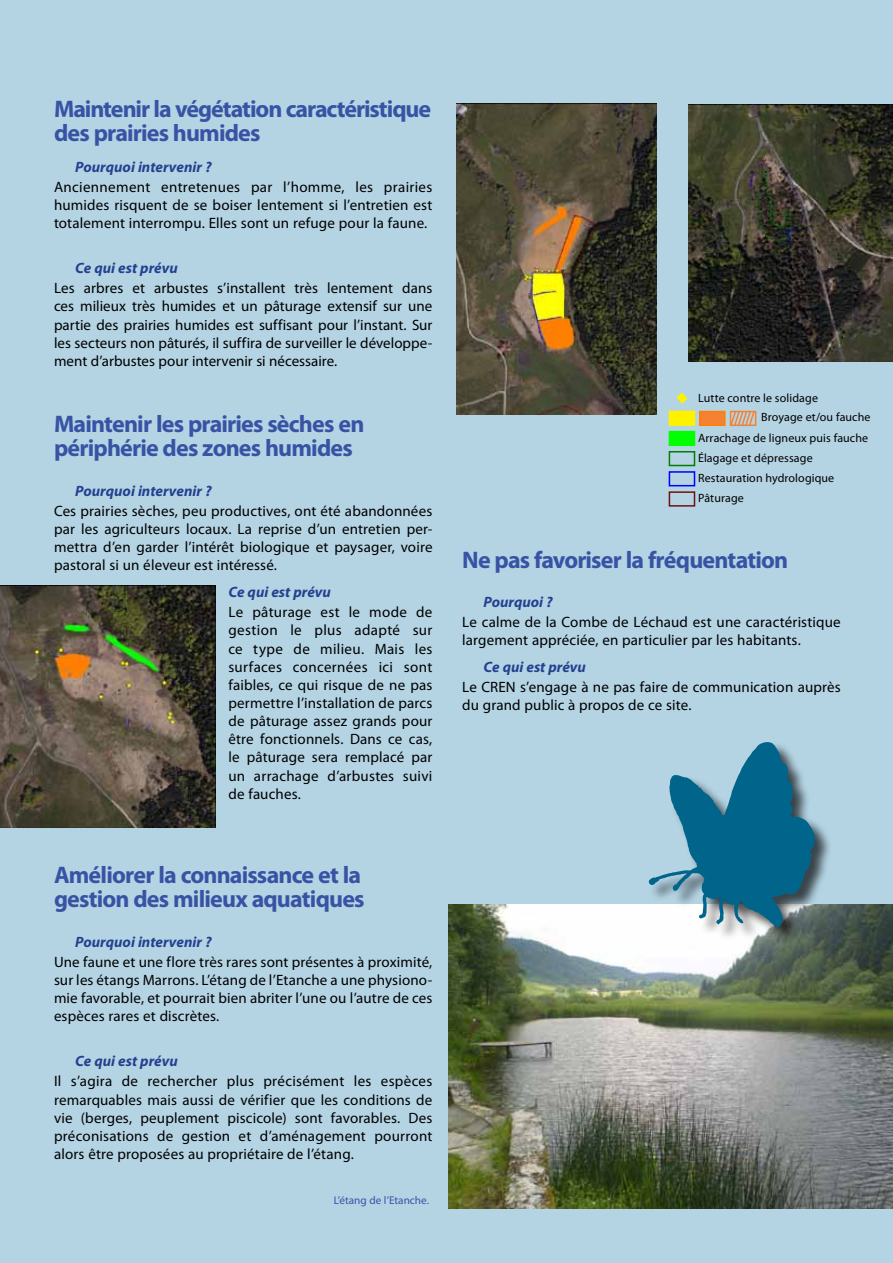
<style>
.page{position:relative;width:893px;height:1263px;background:#b4d4e4}
.page>*{position:absolute;margin:0;border:0;box-sizing:border-box;transform-origin:0 0}
.t1{font:700 24px/24px "Myriad Pro";letter-spacing:-.035em;color:#3953a4}
.t2{font:15px/18.1px "Myriad Pro";letter-spacing:.01em;color:#000;text-align:justify}
.t3{font:italic 700 15px "Myriad Pro";color:#25408f}
.t4{font:12px/20.2px "Myriad Pro";letter-spacing:.01em;color:#000}
.t5{font:11.25px "Myriad Pro";color:#3953a4}
</style>
<div class="page">
<div style="left:669px;top:411px;width:26px;height:15px;background:#fff200;border:2px solid #fff200"></div>
<div style="left:699px;top:411px;width:26px;height:15px;background:#f58233;border:2px solid #ff7f00"></div>
<div style="left:669px;top:451px;width:26px;height:15px;border:2px solid #007f00"></div>
<svg style="left:676px;top:392px;width:12px;height:12px"></svg>
<div style="left:669px;top:471px;width:26px;height:15px;border:2px solid #0200fe"></div>
<div style="left:669px;top:491px;width:26px;height:16px;border:2px solid #70110d"></div>
<svg style="left:729px;top:410px;width:27px;height:16px"></svg>
<div style="left:669px;top:431px;width:26px;height:15px;background:#00ff01"></div>
<img style="left:448px;top:904px;width:445px;height:305px">
<img style="left:689px;top:104px;width:204px;height:257px">
<img style="left:457px;top:104px;width:200px;height:311px">
<img style="left:0;top:586px;width:216px;height:242px">
<div style="left:649px;top:742px;width:184px;height:203px;background:#000;opacity:.68"></div>
<svg style="left:649px;top:742px;width:168px;height:185px"></svg>
<h1 class="t1" style="left:54px;top:96px;width:379px">Maintenir la végétation caractéristique des prairies humides</h1>
<p class="t3" style="left:75px;top:157px;width:138px">Pourquoi intervenir ?</p>
<p class="t2" style="left:54px;top:178px;width:380px">Anciennement entretenues par l’homme, les prairies humides risquent de se boiser lentement si l’entretien est totalement interrompu. Elles sont un refuge pour la faune.</p>
<p class="t3" style="left:75px;top:258px;width:104px">Ce qui est prévu</p>
<p class="t2" style="left:54px;top:279px;width:380px">Les arbres et arbustes s’installent très lentement dans ces milieux très humides et un pâturage extensif sur une partie des prairies humides est suffisant pour l’instant. Sur les secteurs non pâturés, il suffira de surveiller le développe&shy;ment d’arbustes pour intervenir si nécessaire.</p>
<h1 class="t1" style="left:54px;top:411px;width:312px">Maintenir les prairies sèches en périphérie des zones humides</h1>
<p class="t3" style="left:75px;top:481px;width:138px">Pourquoi intervenir ?</p>
<p class="t2" style="left:54px;top:502px;width:380px">Ces prairies sèches, peu productives, ont été abandonnées par les agriculteurs locaux. La reprise d’un entretien per&shy;mettra d’en garder l’intérêt biologique et paysager, voire pastoral si un éleveur est intéressé.</p>
<p class="t3" style="left:228px;top:582px;width:104px">Ce qui est prévu</p>
<p class="t2" style="left:228px;top:603px;width:206px">Le pâturage est le mode de gestion le plus adapté sur ce type de milieu. Mais les surfaces concernées ici sont faibles, ce qui risque de ne pas permettre l’installation de parcs de pâturage assez grands pour être fonctionnels. Dans ce cas, le pâturage sera remplacé par un arrachage d’arbustes suivi de fauches.</p>
<h1 class="t1" style="left:54px;top:862px;width:312px">Améliorer la connaissance et la gestion des milieux aquatiques</h1>
<p class="t3" style="left:75px;top:932px;width:138px">Pourquoi intervenir ?</p>
<p class="t2" style="left:54px;top:952px;width:380px">Une faune et une flore très rares sont présentes à proximité, sur les étangs Marrons. L’étang de l’Etanche a une physiono&shy;mie favorable, et pourrait bien abriter l’une ou l’autre de ces espèces rares et discrètes.</p>
<p class="t3" style="left:75px;top:1051px;width:104px">Ce qui est prévu</p>
<p class="t2" style="left:54px;top:1072px;width:380px">Il s’agira de rechercher plus précisément les espèces remarquables mais aussi de vérifier que les conditions de vie (berges, peuplement piscicole) sont favorables. Des préconisations de gestion et d’aménagement pourront alors être proposées au propriétaire de l’étang.</p>
<p class="t5" style="left:334px;top:1193px;width:97px">L’étang de l’Etanche.</p>
<p class="t4" style="left:698px;top:387px;width:121px">Lutte contre le solidage</p>
<p class="t4" style="left:698px;top:427px;width:172px">Arrachage de ligneux puis fauche<br>Élagage et dépressage<br>Restauration hydrologique<br>Pâturage</p>
<p class="t4" style="left:761px;top:407px;width:111px">Broyage et/ou fauche</p>
<h1 class="t1" style="left:462px;top:547px;width:328px">Ne pas favoriser la fréquentation</h1>
<p class="t3" style="left:483px;top:592px;width:71px">Pourquoi ?</p>
<p class="t2" style="left:462px;top:613px;width:380px">Le calme de la Combe de Léchaud est une caractéristique largement appréciée, en particulier par les habitants.</p>
<p class="t3" style="left:483px;top:657px;width:104px">Ce qui est prévu</p>
<p class="t2" style="left:462px;top:678px;width:380px">Le CREN s’engage à ne pas faire de communication auprès du grand public à propos de ce site.</p>
</div>
